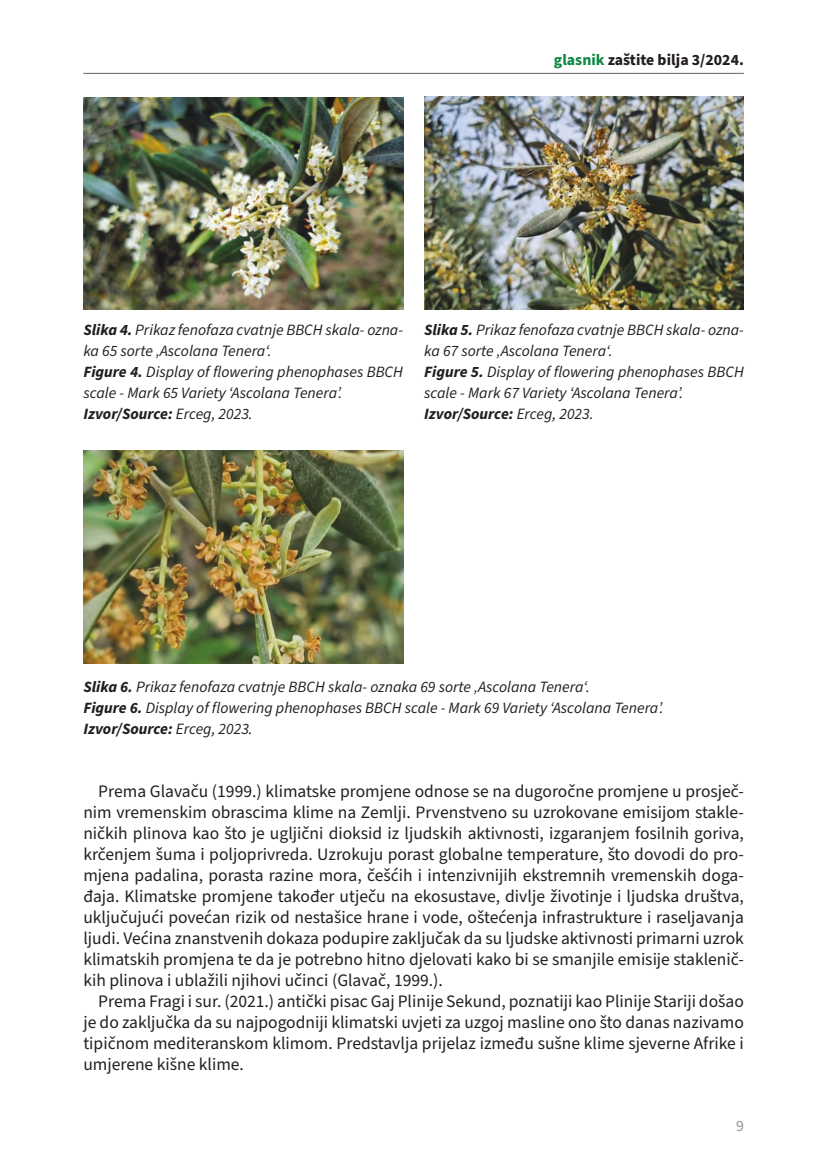
<style>
.page{position:relative;width:820px;height:1165px;background:#fff}
.page>*{position:absolute;margin:0;border:0;box-sizing:border-box;transform-origin:0 0}
.TXT-ostali{font:17.5px/21px "Source Sans Pro";color:#231f20;text-align:justify}
.TXT-ostali-2{font:italic 15.75px/21px "Source Sans Pro";color:#231f20}
.TXT-ostali-3{font:italic 700 15.75px "Source Sans Pro";color:#231f20}
.t1{font:700 15.75px "Source Sans Pro";color:#231f20}
.t2{font:15.75px "Source Sans Pro";color:#939598}
.s1{color:#0e8943}
.s2{font-weight:700}
.s3{font-weight:400}
</style>
<div class="page">
<hr style="left:83px;top:73px;width:660px;height:1px;background:#5f5f62">
<img style="left:83px;top:97px;width:320px;height:213px">
<img style="left:424px;top:97px;width:319px;height:213px">
<img style="left:83px;top:451px;width:320px;height:213px">
<p class="t1" style="left:553px;top:49px;width:191px"><span class="s1">glasnik</span> zaštite bilja 3/2024.</p>
<p class="TXT-ostali-2" style="left:83px;top:320px;width:321px"><span class="s2">Slika 4.</span> Prikaz fenofaza cvatnje BBCH skala- ozna&shy;ka 65 sorte ‚Ascolana Tenera‘.</p>
<p class="TXT-ostali-2" style="left:83px;top:362px;width:321px"><span class="s2">Figure 4.</span> Display of flowering phenophases BBCH scale - Mark 65 Variety ‘Ascolana Tenera’.</p>
<p class="TXT-ostali-3" style="left:83px;top:403px;width:171px">Izvor/Source: <span class="s3">Erceg, 2023.</span></p>
<p class="TXT-ostali-2" style="left:424px;top:320px;width:321px"><span class="s2">Slika 5.</span> Prikaz fenofaza cvatnje BBCH skala- ozna&shy;ka 67 sorte ‚Ascolana Tenera‘.</p>
<p class="TXT-ostali-2" style="left:424px;top:362px;width:321px"><span class="s2">Figure 5.</span> Display of flowering phenophases BBCH scale - Mark 67 Variety ‘Ascolana Tenera’.</p>
<p class="TXT-ostali-3" style="left:424px;top:403px;width:171px">Izvor/Source: <span class="s3">Erceg, 2023.</span></p>
<p class="TXT-ostali-2" style="left:83px;top:677px;width:507px"><span class="s2">Slika 6.</span> Prikaz fenofaza cvatnje BBCH skala- oznaka 69 sorte ‚Ascolana Tenera‘.</p>
<p class="TXT-ostali-2" style="left:83px;top:698px;width:581px"><span class="s2">Figure 6.</span> Display of flowering phenophases BBCH scale - Mark 69 Variety ‘Ascolana Tenera’.</p>
<p class="TXT-ostali-3" style="left:83px;top:718px;width:171px">Izvor/Source: <span class="s3">Erceg, 2023.</span></p>
<p class="TXT-ostali" style="left:83px;top:781px;width:661px;text-indent:15px">Prema Glavaču (1999.) klimatske promjene odnose se na dugoročne promjene u prosječ&shy;nim vremenskim obrascima klime na Zemlji. Prvenstveno su uzrokovane emisijom stakle&shy;ničkih plinova kao što je ugljični dioksid iz ljudskih aktivnosti, izgaranjem fosilnih goriva, krčenjem šuma i poljoprivreda. Uzrokuju porast globalne temperature, što dovodi do pro&shy;mjena padalina, porasta razine mora, češćih i intenzivnijih ekstremnih vremenskih doga&shy;đaja. Klimatske promjene također utječu na ekosustave, divlje životinje i ljudska društva, uključujući povećan rizik od nestašice hrane i vode, oštećenja infrastrukture i raseljavanja ljudi. Većina znanstvenih dokaza podupire zaključak da su ljudske aktivnosti primarni uzrok klimatskih promjena te da je potrebno hitno djelovati kako bi se smanjile emisije staklenič&shy;kih plinova i ublažili njihovi učinci (Glavač, 1999.).</p>
<p class="TXT-ostali" style="left:83px;top:991px;width:661px;text-indent:15px">Prema Fragi i sur. (2021.) antički pisac Gaj Plinije Sekund, poznatiji kao Plinije Stariji došao je do zaključka da su najpogodniji klimatski uvjeti za uzgoj masline ono što danas nazivamo tipičnom mediteranskom klimom. Predstavlja prijelaz između sušne klime sjeverne Afrike i umjerene kišne klime.</p>
<p class="t2" style="left:735px;top:1115px;width:9px">9</p>
</div>
